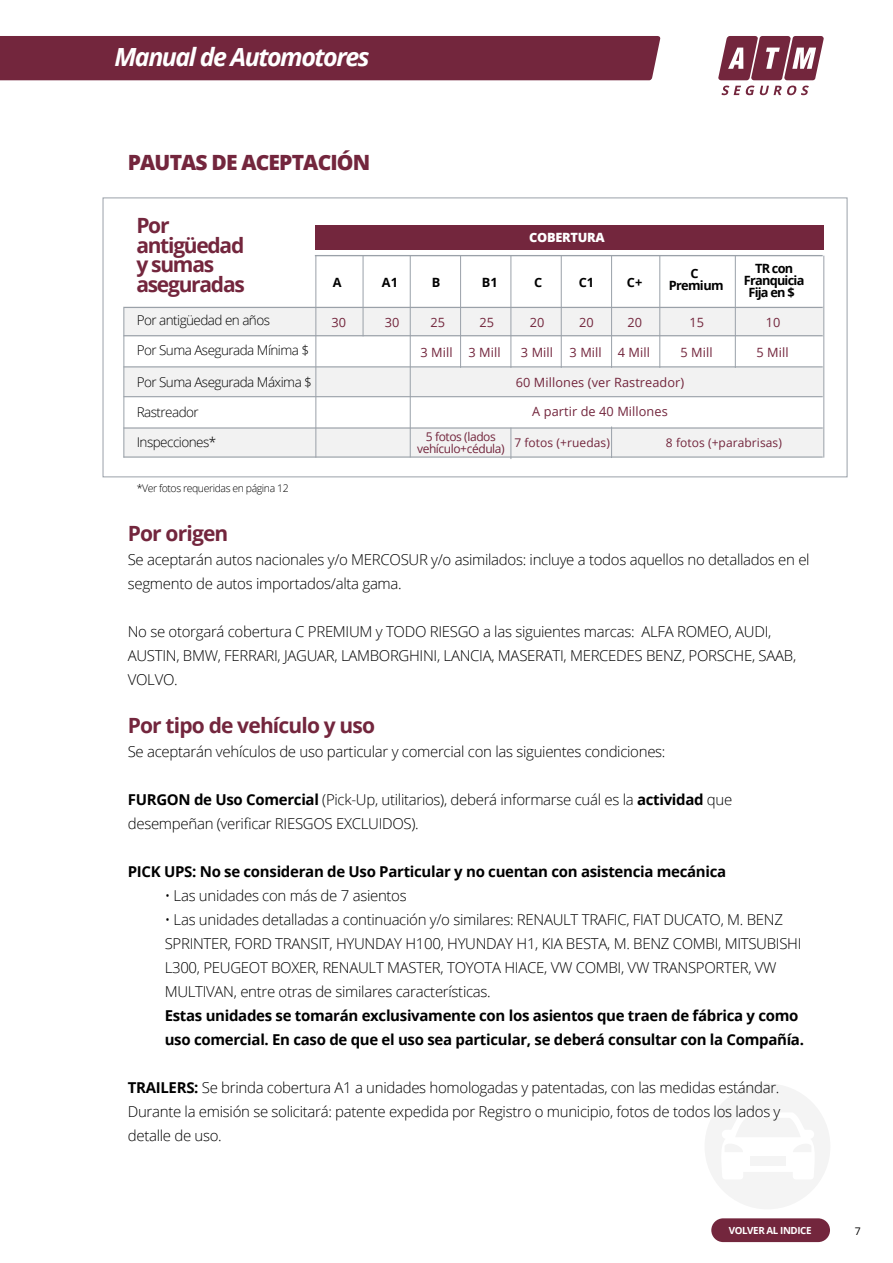
<style>
.page{position:relative;width:893px;height:1263px;background:#fff}
.page>*{position:absolute;margin:0;border:0;box-sizing:border-box;transform-origin:0 0}
.t1{font:italic 700 25.05px "Open Sans";letter-spacing:-.06em;color:#fff}
.t2{font:700 21px "Open Sans";letter-spacing:-.04em;color:#73263d}
.t3{font:700 21px/19.5px "Open Sans";letter-spacing:-.06em;color:#73263d}
.t4{font:800 21px "Open Sans";letter-spacing:-.04em;color:#73263d}
.t5{font:300 15px/24px "Open Sans";letter-spacing:-.02em;color:#000}
.t6{font:700 15px/24px "Open Sans";letter-spacing:-.02em;color:#000}
.t7{font:300 13.5px "Open Sans";letter-spacing:-.04em;color:#000}
.t8{font:12.75px "Open Sans";letter-spacing:.005em;color:#73263d}
.t9{font:700 12.75px/12px "Open Sans";letter-spacing:-.06em;color:#000;text-align:center}
.t10{font:800 12.75px "Open Sans";letter-spacing:-.02em;color:#fff}
.t11{font:12px "Open Sans";letter-spacing:.005em;color:#73263d}
.t12{font:12px/12.3px "Open Sans";letter-spacing:-.035em;color:#73263d;text-align:center}
.t13{font:300 10.5px "Open Sans";letter-spacing:-.04em;color:#000}
.t14{font:10.5px "Open Sans";color:#000}
.t15{font:700 9.75px "Open Sans";letter-spacing:-.04em;color:#fff}
.s1{font-weight:700}
</style>
<div class="page">
<svg style="left:705px;top:1084px;width:125px;height:125px"></svg>
<svg style="left:718px;top:36px;width:106px;height:44px"></svg>
<svg style="left:721px;top:86px;width:88px;height:9px"></svg>
<div style="left:0;top:36px;width:660px;height:44px;background:#73263d"></div>
<div style="left:123px;top:307px;width:701px;height:30px;background:#f2f2f2"></div>
<div style="left:123px;top:367px;width:701px;height:30px;background:#f2f2f2"></div>
<div style="left:123px;top:428px;width:701px;height:30px;background:#f2f2f2"></div>
<div style="left:316px;top:225px;width:508px;height:25px;background:#73263d"></div>
<div style="left:711px;top:1218px;width:119px;height:24px;background:#73263d;border-radius:12px"></div>
<hr style="left:315px;top:256px;width:1px;height:202px;background:#9aa1a9">
<hr style="left:124px;top:307px;width:1px;height:151px;background:#9aa1a9">
<hr style="left:124px;top:307px;width:699px;height:1px;background:#9aa1a9">
<hr style="left:124px;top:335px;width:699px;height:1px;background:#9aa1a9">
<hr style="left:124px;top:366px;width:699px;height:1px;background:#9aa1a9">
<hr style="left:124px;top:396px;width:699px;height:1px;background:#9aa1a9">
<hr style="left:124px;top:427px;width:699px;height:2px;background:#9aa1a9">
<hr style="left:124px;top:456px;width:699px;height:2px;background:#9aa1a9">
<hr style="left:315px;top:255px;width:508px;height:1px;background:#9aa1a9">
<hr style="left:823px;top:256px;width:1px;height:202px;background:#9aa1a9">
<hr style="left:363px;top:256px;width:1px;height:80px;background:#9aa1a9">
<hr style="left:410px;top:256px;width:1px;height:201px;background:#9aa1a9">
<hr style="left:460px;top:256px;width:1px;height:112px;background:#9aa1a9">
<hr style="left:511px;top:256px;width:1px;height:112px;background:#9aa1a9">
<hr style="left:511px;top:428px;width:1px;height:31px;background:#9aa1a9">
<hr style="left:561px;top:256px;width:1px;height:112px;background:#9aa1a9">
<hr style="left:611px;top:256px;width:1px;height:112px;background:#9aa1a9">
<hr style="left:659px;top:256px;width:1px;height:112px;background:#9aa1a9">
<hr style="left:611px;top:427px;width:1px;height:31px;background:#9aa1a9">
<hr style="left:735px;top:256px;width:1px;height:112px;background:#9aa1a9">
<h1 class="t1" style="left:114px;top:39px;width:257px">Manual de Automotores</h1>
<h2 class="t4" style="left:128px;top:146px;width:244px">PAUTAS DE ACEPTACIÓN</h2>
<h2 class="t3" style="left:136px;top:215px;width:110px">Por antigüedad y sumas aseguradas</h2>
<p class="t10" style="left:529px;top:228px;width:77px">COBERTURA</p>
<p class="t9" style="left:333px;top:276px;width:10px">A</p>
<p class="t9" style="left:382px;top:276px;width:18px">A1</p>
<p class="t9" style="left:432px;top:276px;width:10px">B</p>
<p class="t9" style="left:482px;top:276px;width:17px">B1</p>
<p class="t9" style="left:534px;top:276px;width:10px">C</p>
<p class="t9" style="left:579px;top:276px;width:17px">C1</p>
<p class="t9" style="left:669px;top:267px;width:56px">C<br>Premium</p>
<p class="t9" style="left:744px;top:262px;width:62px">TR con<br>Franquicia<br>Fija en $</p>
<p class="t9" style="left:627px;top:276px;width:17px">C+</p>
<p class="t7" style="left:137px;top:310px;width:135px">Por antigüedad en años</p>
<p class="t8" style="left:331px;top:313px;width:16px">30</p>
<p class="t8" style="left:385px;top:313px;width:16px">30</p>
<p class="t8" style="left:430px;top:313px;width:16px">25</p>
<p class="t8" style="left:479px;top:313px;width:16px">25</p>
<p class="t8" style="left:530px;top:313px;width:16px">20</p>
<p class="t8" style="left:579px;top:313px;width:16px">20</p>
<p class="t8" style="left:690px;top:313px;width:16px">15</p>
<p class="t8" style="left:766px;top:313px;width:16px">10</p>
<p class="t7" style="left:137px;top:341px;width:174px">Por Suma Asegurada Mínima $</p>
<p class="t8" style="left:420px;top:344px;width:82px">3 Mill 3 Mill</p>
<p class="t8" style="left:521px;top:344px;width:34px">3 Mill</p>
<p class="t8" style="left:570px;top:344px;width:34px">3 Mill</p>
<p class="t8" style="left:516px;top:374px;width:170px">60 Millones (ver Rastreador)</p>
<p class="t8" style="left:532px;top:403px;width:137px">A partir de 40 Millones</p>
<p class="t12" style="left:417px;top:430px;width:89px">5 fotos (lados vehículo+cédula)</p>
<p class="t11" style="left:514px;top:434px;width:97px">7 fotos (+ruedas)</p>
<p class="t11" style="left:666px;top:434px;width:118px">8 fotos (+parabrisas)</p>
<p class="t8" style="left:627px;top:313px;width:16px">20</p>
<p class="t8" style="left:618px;top:344px;width:34px">4 Mill</p>
<p class="t8" style="left:680px;top:344px;width:34px">5 Mill</p>
<p class="t8" style="left:756px;top:344px;width:34px">5 Mill</p>
<p class="t7" style="left:137px;top:373px;width:177px">Por Suma Asegurada Máxima $</p>
<p class="t7" style="left:137px;top:403px;width:64px">Rastreador</p>
<p class="t7" style="left:137px;top:433px;width:81px">Inspecciones*</p>
<p class="t13" style="left:137px;top:481px;width:153px">*Ver fotos requeridas en página 12</p>
<h2 class="t2" style="left:128px;top:518px;width:102px">Por origen</h2>
<p class="t5" style="left:128px;top:547px;width:683px">Se aceptarán autos nacionales y/o MERCOSUR y/o asimilados: incluye a todos aquellos no detallados en el segmento de autos importados/alta gama.</p>
<p class="t5" style="left:128px;top:619px;width:670px">No se otorgará cobertura C PREMIUM y TODO RIESGO a las siguientes marcas: ALFA ROMEO, AUDI,<br>AUSTIN, BMW, FERRARI, JAGUAR, LAMBORGHINI, LANCIA, MASERATI, MERCEDES BENZ, PORSCHE, SAAB,<br>VOLVO.</p>
<h2 class="t2" style="left:128px;top:710px;width:249px">Por tipo de vehículo y uso</h2>
<p class="t5" style="left:128px;top:739px;width:539px">Se aceptarán vehículos de uso particular y comercial con las siguientes condiciones:</p>
<p class="t5" style="left:128px;top:787px;width:606px"><span class="s1">FURGON de Uso Comercial</span> (Pick-Up, utilitarios), deberá informarse cuál es la <span class="s1">actividad</span> que desempeñan (verificar RIESGOS EXCLUIDOS).</p>
<p class="t6" style="left:128px;top:859px;width:600px">PICK UPS: No se consideran de Uso Particular y no cuentan con asistencia mecánica</p>
<p class="t5" style="left:165px;top:883px;width:244px">• Las unidades con más de 7 asientos</p>
<p class="t5" style="left:165px;top:907px;width:638px">• Las unidades detalladas a continuación y/o similares: RENAULT TRAFIC, FIAT DUCATO, M. BENZ SPRINTER, FORD TRANSIT, HYUNDAY H100, HYUNDAY H1, KIA BESTA, M. BENZ COMBI, MITSUBISHI L300, PEUGEOT BOXER, RENAULT MASTER, TOYOTA HIACE, VW COMBI, VW TRANSPORTER, VW MULTIVAN, entre otras de similares características.</p>
<p class="t6" style="left:165px;top:1003px;width:641px">Estas unidades se tomarán exclusivamente con los asientos que traen de fábrica y como uso comercial. En caso de que el uso sea particular, se deberá consultar con la Compañía.</p>
<p class="t5" style="left:128px;top:1075px;width:654px;text-align:justify"><span class="s1">TRAILERS:</span> Se brinda cobertura A1 a unidades homologadas y patentadas, con las medidas estándar.<br>Durante la emisión se solicitará: patente expedida por Registro o municipio, fotos de todos los lados y detalle de uso.</p>
<p class="t15" style="left:729px;top:1223px;width:84px">VOLVER AL INDICE</p>
<p class="t14" style="left:855px;top:1224px;width:8px">7</p>
</div>
